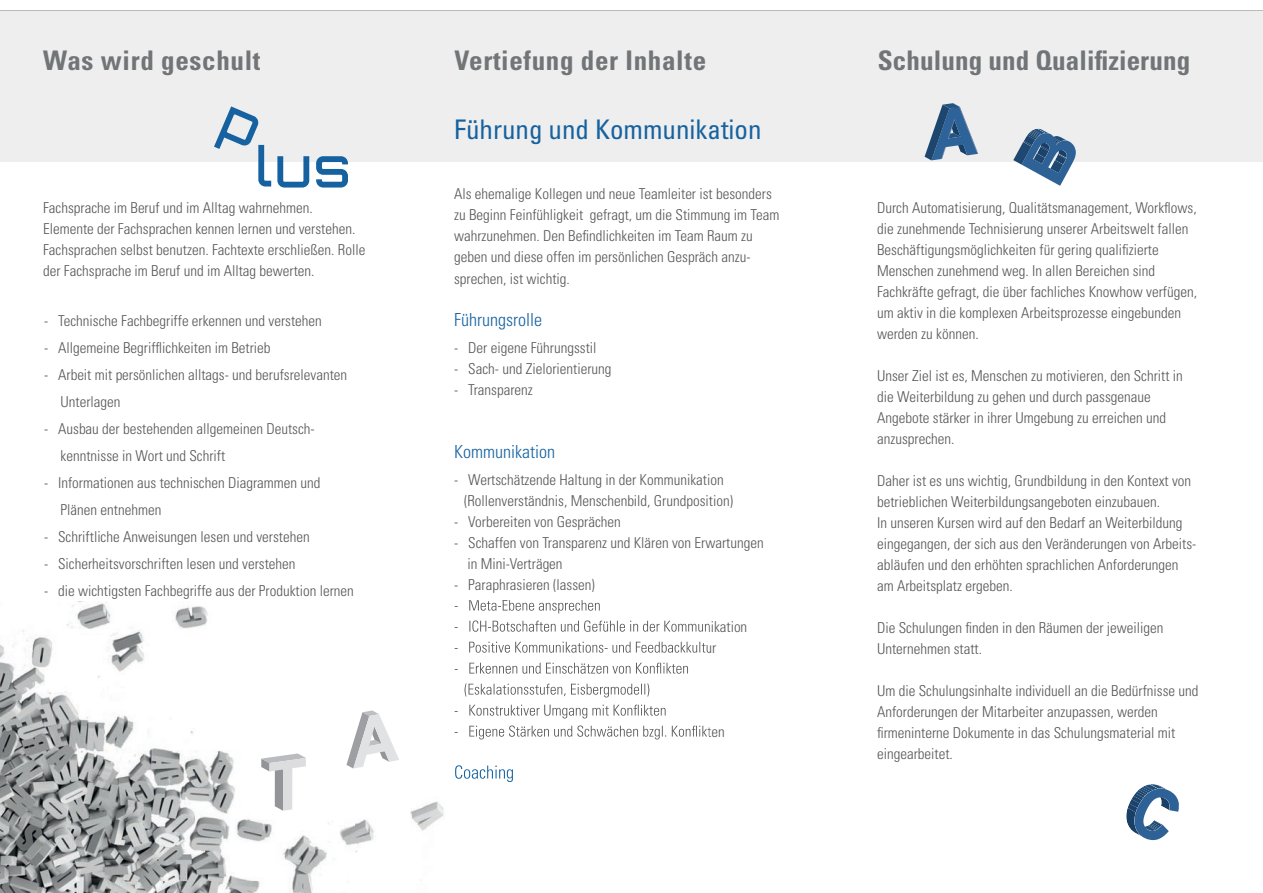
<style>
.page{position:relative;width:1263px;height:893px;background:#fff}
.page>*{position:absolute;margin:0;border:0;box-sizing:border-box;transform-origin:0 0}
.t1{font:500 54px "Orbitron";color:#1662a0}
.t2{font:700 condensed 27px "Univers LT Std";letter-spacing:.025em;color:#717577}
.t3{font:700 condensed 27px "Univers LT Std";letter-spacing:.005em;color:#717577}
.t4{font:condensed 27px "Univers LT Std";color:#1662a0}
.t5{font:300 condensed 18px "Univers LT Std";color:#1662a0}
.t6{font:300 condensed 15px/21px "Univers LT Std";color:#565759}
</style>
<div class="page">
<div style="left:0;top:11px;width:1263px;height:151px;background:#edeeed"></div>
<img style="left:354px;top:606px;width:347px;height:247px">
<img style="left:455px;top:602px;width:145px;height:11px">
<img style="left:455px;top:620px;width:253px;height:12px">
<img style="left:455px;top:642px;width:253px;height:11px">
<img style="left:455px;top:663px;width:234px;height:11px">
<img style="left:454px;top:683px;width:195px;height:14px">
<img style="left:455px;top:705px;width:211px;height:13px">
<img style="left:455px;top:725px;width:253px;height:14px">
<img style="left:455px;top:765px;width:58px;height:17px">
<img style="left:0;top:602px;width:354px;height:291px">
<svg style="left:1013px;top:129px;width:63px;height:57px"></svg>
<svg style="left:924px;top:103px;width:54px;height:57px"></svg>
<svg style="left:1126px;top:784px;width:53px;height:56px"></svg>
<svg style="left:346px;top:710px;width:53px;height:58px"></svg>
<svg style="left:261px;top:753px;width:45px;height:58px"></svg>
<h2 class="t2" style="left:43px;top:43px;width:219px">Was wird geschult</h2>
<h2 class="t2" style="left:454px;top:43px;width:253px">Vertiefung der Inhalte</h2>
<h2 class="t3" style="left:878px;top:43px;width:314px">Schulung und Qualifizierung</h2>
<h1 class="t1" style="left:256px;top:134px;width:97px">lus</h1>
<p class="t6" style="left:43px;top:197px;width:324px">Fachsprache im Beruf und im Alltag wahrnehmen.<br>Elemente der Fachsprachen kennen lernen und verstehen.<br>Fachsprachen selbst benutzen. Fachtexte erschließen. Rolle der Fachsprache im Beruf und im Alltag bewerten.</p>
<p class="t6" style="left:44px;top:310px;width:279px">- Technische Fachbegriffe erkennen und verstehen</p>
<p class="t6" style="left:44px;top:337px;width:228px">- Allgemeine Begrifflichkeiten im Betrieb</p>
<p class="t6" style="left:61px;top:361px;width:288px;line-height:27px;text-indent:-17px">- Arbeit mit persönlichen alltags- und berufsrelevanten<br>Unterlagen</p>
<p class="t6" style="left:61px;top:415px;width:256px;line-height:27px;text-indent:-17px">- Ausbau der bestehenden allgemeinen Deutsch&shy;kenntnisse in Wort und Schrift</p>
<p class="t6" style="left:61px;top:469px;width:261px;line-height:27px;text-indent:-17px">- Informationen aus technischen Diagrammen und<br>Plänen entnehmen</p>
<p class="t6" style="left:44px;top:526px;width:267px">- Schriftliche Anweisungen lesen und verstehen</p>
<p class="t6" style="left:44px;top:553px;width:253px">- Sicherheitsvorschriften lesen und verstehen</p>
<p class="t6" style="left:44px;top:580px;width:311px">- die wichtigsten Fachbegriffe aus der Produktion lernen</p>
<h2 class="t4" style="left:454px;top:113px;width:309px">Führung und Kommunikation</h2>
<p class="t6" style="left:454px;top:184px;width:327px">Als ehemalige Kollegen und neue Teamleiter ist besonders zu Beginn Feinfühligkeit gefragt, um die Stimmung im Team wahrzunehmen. Den Befindlichkeiten im Team Raum zu geben und diese offen im persönlichen Gespräch anzu&shy;sprechen, ist wichtig.</p>
<p class="t5" style="left:454px;top:308px;width:89px">Führungsrolle</p>
<p class="t6" style="left:454px;top:337px;width:144px">- Der eigene Führungsstil</p>
<p class="t6" style="left:454px;top:358px;width:159px">- Sach- und Zielorientierung</p>
<p class="t6" style="left:454px;top:379px;width:80px">- Transparenz</p>
<p class="t5" style="left:454px;top:440px;width:102px">Kommunikation</p>
<p class="t6" style="left:464px;top:469px;width:271px;text-indent:-10px">- Wertschätzende Haltung in der Kommunikation (Rollenverständnis, Menschenbild, Grundposition)</p>
<p class="t6" style="left:454px;top:511px;width:168px">- Vorbereiten von Gesprächen</p>
<p class="t6" style="left:467px;top:532px;width:298px;text-indent:-13px">- Schaffen von Transparenz und Klären von Erwartungen in Mini-Verträgen</p>
<p class="t6" style="left:454px;top:574px;width:142px">- Paraphrasieren (lassen)</p>
<p class="t6" style="left:877px;top:197px;width:321px">Durch Automatisierung, Qualitätsmanagement, Workflows, die zunehmende Technisierung unserer Arbeitswelt fallen Beschäftigungsmöglichkeiten für gering qualifizierte Menschen zunehmend weg. In allen Bereichen sind Fachkräfte gefragt, die über fachliches Knowhow verfügen, um aktiv in die komplexen Arbeitsprozesse eingebunden werden zu können.</p>
<p class="t6" style="left:877px;top:365px;width:307px">Unser Ziel ist es, Menschen zu motivieren, den Schritt in die Weiterbildung zu gehen und durch passgenaue Angebote stärker in ihrer Umgebung zu erreichen und anzusprechen.</p>
<p class="t6" style="left:877px;top:470px;width:321px">Daher ist es uns wichtig, Grundbildung in den Kontext von betrieblichen Weiterbildungsangeboten einzubauen.<br>In unseren Kursen wird auf den Bedarf an Weiterbildung eingegangen, der sich aus den Veränderungen von Arbeits&shy;abläufen und den erhöhten sprachlichen Anforderungen am Arbeitsplatz ergeben.</p>
<p class="t6" style="left:877px;top:617px;width:288px">Die Schulungen finden in den Räumen der jeweiligen<br>Unternehmen statt.</p>
<p class="t6" style="left:877px;top:680px;width:323px">Um die Schulungsinhalte individuell an die Bedürfnisse und Anforderungen der Mitarbeiter anzupassen, werden firmeninterne Dokumente in das Schulungsmaterial mit eingearbeitet.</p>
</div>
